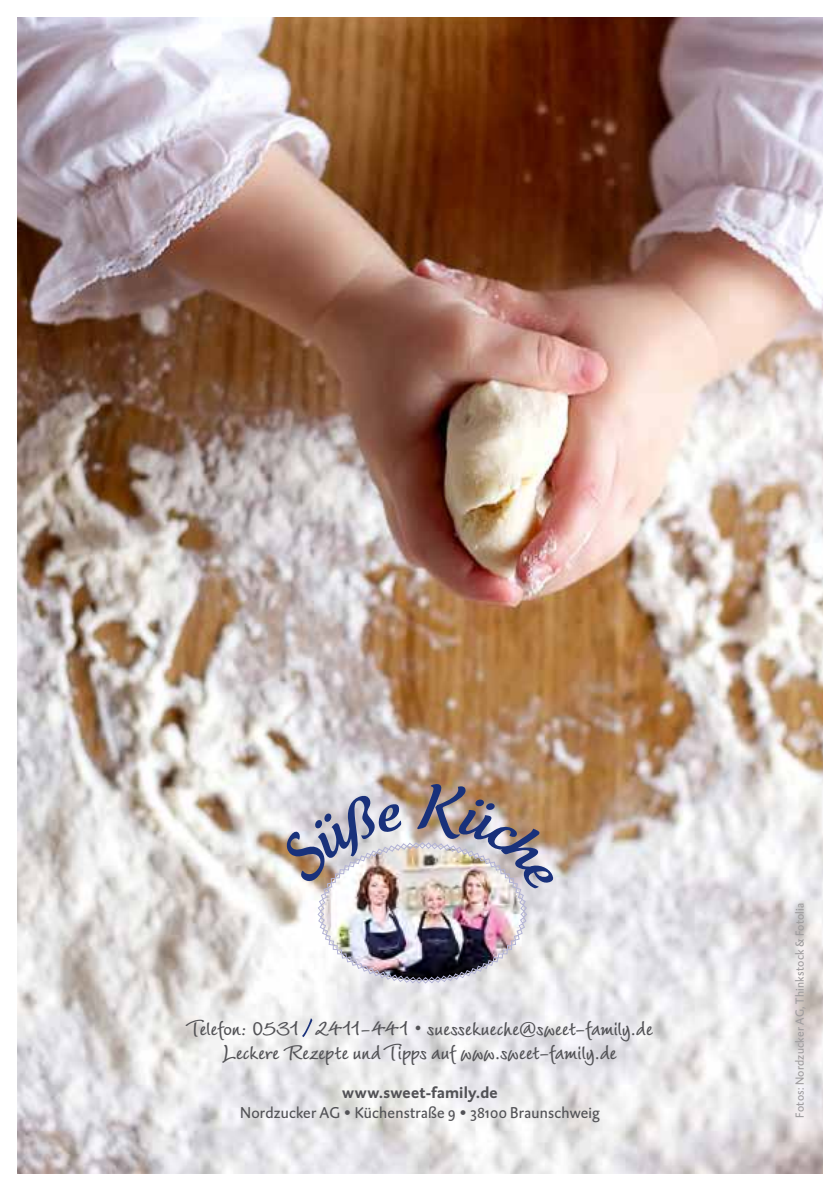
<style>
.page{position:relative;width:840px;height:1191px;background:#fff}
.page>*{position:absolute;margin:0;border:0;box-sizing:border-box;transform-origin:0 0}
.t1{font:700 20px/24px "NZ Wiesbaden";letter-spacing:-.02em;color:#525256;text-align:center}
.t2{font:16px "DTL Caspari TOT";letter-spacing:.015em;color:#525256}
.t3{font:700 16px "DTL Caspari TOT";letter-spacing:.015em;color:#525256}
.t4{font:12px "DTL Caspari TOT";letter-spacing:.025em;color:#9f9d9f}
</style>
<div class="page">
<img style="left:17px;top:17px;width:805px;height:1157px">
<img style="left:285px;top:784px;width:268px;height:199px">
<svg style="left:302px;top:1018px;width:10px;height:19px"></svg>
<p class="t1" style="left:187px;top:1016px;width:467px">Telefon: 0531 2411-441 • suessekueche@sweet-family.de<br>Leckere Rezepte und Tipps auf www.sweet-family.de</p>
<p class="t3" style="left:342px;top:1082px;width:157px">www.sweet-family.de</p>
<p class="t2" style="left:240px;top:1102px;width:361px">Nordzucker AG • Küchenstraße 9 • 38100 Braunschweig</p>
<p class="t4" style="left:791px;top:1117px;width:216px;rotate:-90deg">Fotos: Nordzucker AG, Thinkstock &amp; Fotolia</p>
</div>
